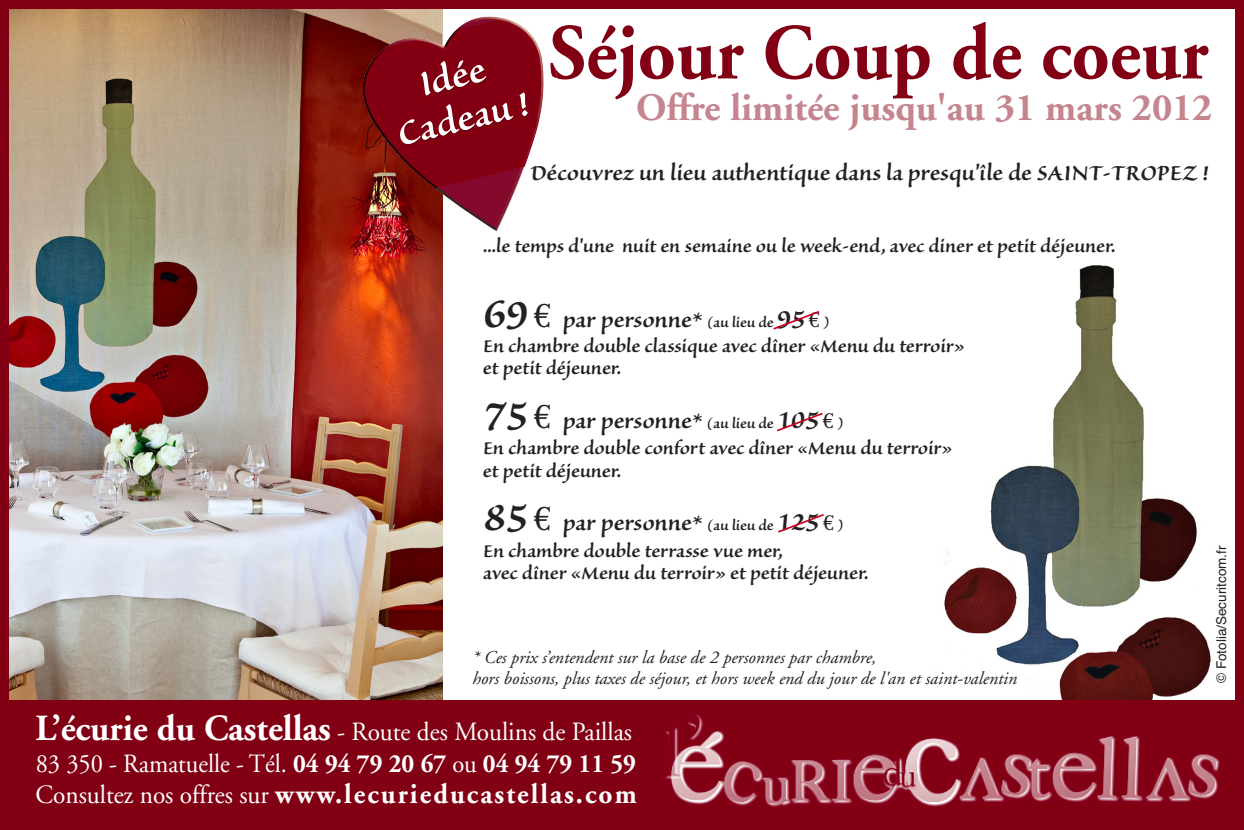
<style>
.page{position:relative;width:1244px;height:830px;background:#fff}
.page>*{position:absolute;margin:0;border:0;box-sizing:border-box;transform-origin:0 0}
.t1{font:700 78.52px "Adobe Garamond";color:#810014;scale:.94 1}
.t2{font:600 43.2px/43.2px "Sanvito";color:#fff;text-align:center}
.t3{font:700 38.7px "Adobe Garamond";color:#c5858f}
.t4{font:700 28.35px "Adobe Garamond";letter-spacing:.075em;color:#fff;scale:.96 1}
.t5{font:600 27px "Sanvito";letter-spacing:-.01em;color:#232122}
.t6{font:600 26.78px "Sanvito";letter-spacing:-.005em;color:#232122}
.t7{font:26.32px/31.5px "Adobe Garamond";color:#fff;scale:.96 1}
.t8{font:600 22.5px/22.5px "Sanvito";letter-spacing:-.01em;color:#232122}
.t9{font:italic 18px/21.6px "Adobe Garamond";color:#232122}
.t10{font:13.5px "Helvetica";color:#232122}
.s1{font-size:49.5px}
.s2{font-family:"Euro Serif";font-weight:400;font-size:33.75px}
.s3{font-size:17.1px}
.s4{font-size:31.5px}
.s5{font-family:"Euro Serif";font-weight:400;font-size:21.6px}
.s6{font-weight:700;font-size:36.68px}
.s7{font-weight:700}
.s8{font-weight:400;font-size:26.32px}
</style>
<div class="page">
<img style="left:944px;top:264px;width:267px;height:436px">
<img style="left:10px;top:10px;width:432px;height:690px">
<div style="left:0;top:700px;width:1244px;height:129px;background:#810014"></div>
<img style="left:665px;top:714px;width:555px;height:93px">
<div style="left:0;top:0;width:1244px;height:829px;border:9px solid #810014"></div>
<img style="left:351px;top:11px;width:166px;height:220px">
<img style="left:504px;top:11px;width:13px;height:8px">
<img style="left:422px;top:34px;width:20px;height:5px">
<img style="left:351px;top:47px;width:11px;height:141px">
<img style="left:550px;top:62px;width:8px;height:17px">
<img style="left:362px;top:39px;width:80px;height:149px">
<img style="left:442px;top:19px;width:102px;height:167px">
<svg style="left:773px;top:311px;width:47px;height:19px"></svg>
<svg style="left:777px;top:412px;width:46px;height:20px"></svg>
<svg style="left:778px;top:514px;width:46px;height:19px"></svg>
<h2 class="t2" style="left:383px;top:75px;width:134px;rotate:-14deg">Idée<br>Cadeau !</h2>
<h1 class="t1" style="left:549px;top:22px;width:703px">Séjour Coup de coeur</h1>
<h3 class="t3" style="left:636px;top:92px;width:578px">Offre limitée jusqu'au 31 mars 2012</h3>
<p class="t6" style="left:530px;top:163px;width:679px">Découvrez un lieu authentique dans la presqu'île de SAINT-TROPEZ !</p>
<p class="t8" style="left:483px;top:236px;width:634px">...le temps d'une nuit en semaine ou le week-end, avec diner et petit déjeuner.</p>
<p class="t5" style="left:484px;top:308px;width:347px"><span class="s1">69</span> <span class="s2">€</span> par personne* <span class="s3">(au lieu de</span> <span class="s4">95</span> <span class="s5">€</span> <span class="s3">)</span></p>
<p class="t8" style="left:483px;top:336px;width:484px">En chambre double classique avec dîner «Menu du terroir» et petit déjeuner.</p>
<p class="t5" style="left:483px;top:410px;width:361px"><span class="s1">75</span> <span class="s2">€</span> par personne* <span class="s3">(au lieu de</span> <span class="s4">105</span> <span class="s5">€</span> <span class="s3">)</span></p>
<p class="t8" style="left:483px;top:438px;width:471px">En chambre double confort avec dîner «Menu du terroir» et petit déjeuner.</p>
<p class="t5" style="left:484px;top:512px;width:361px"><span class="s1">85</span> <span class="s2">€</span> par personne* <span class="s3">(au lieu de</span> <span class="s4">125</span> <span class="s5">€</span> <span class="s3">)</span></p>
<p class="t8" style="left:483px;top:540px;width:387px">En chambre double terrasse vue mer,<br>avec dîner «Menu du terroir» et petit déjeuner.</p>
<p class="t9" style="left:472px;top:647px;width:546px">* Ces prix s’entendent sur la base de 2 personnes par chambre,<br>hors boissons, plus taxes de séjour, et hors week end du jour de l'an et saint-valentin</p>
<p class="t7" style="left:36px;top:718px;width:627px"><span class="s6">L’écurie du Castellas</span> - Route des Moulins de Paillas<br>83 350 - Ramatuelle - Tél. <span class="s7">04 94 79 20 67</span> ou <span class="s7">04 94 79 11 59</span></p>
<p class="t4" style="left:36px;top:782px;width:627px"><span class="s8">Consultez nos offres sur</span> www.lecurieducastellas.com</p>
<p class="t10" style="left:1216px;top:683px;width:139px;rotate:-90deg">© Fotolia/Securitcom.fr</p>
</div>
